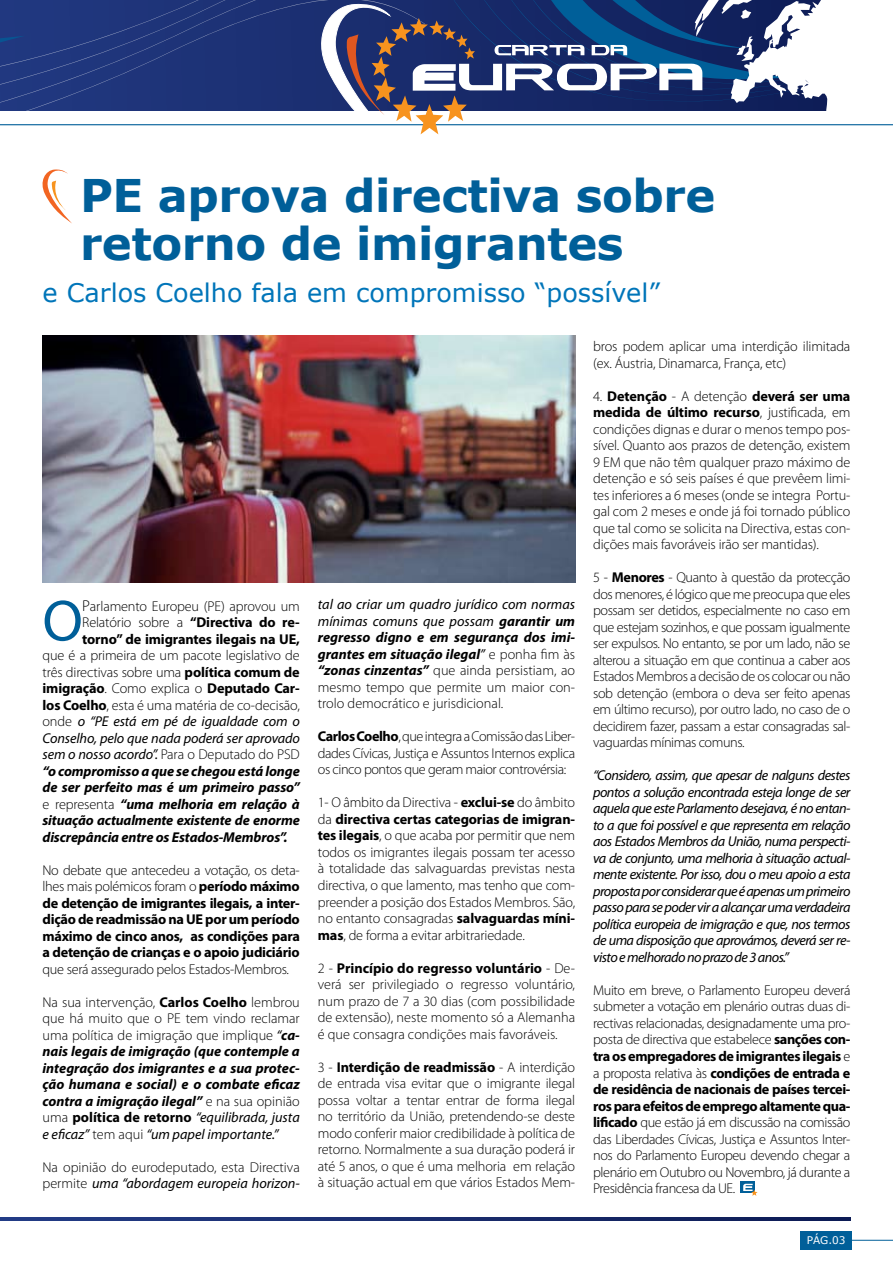
<style>
.page{position:relative;width:893px;height:1263px;background:#fff}
.page>*{position:absolute;margin:0;border:0;box-sizing:border-box;transform-origin:0 0}
.t1{font:58.5px "Myriad Pro";color:#005f99}
.t2{font:700 45px/48px "Verdana";letter-spacing:-.01em;color:#005f99}
.t3{font:25.5px "Verdana";color:#0075b9}
.t4{font:300 14.25px/16.5px "Myriad Pro";letter-spacing:-.01em;color:#000;text-align:justify}
.t5{font:italic 700 14.25px/16.5px "Myriad Pro";letter-spacing:-.01em;color:#000;text-align:justify}
.t6{font:italic 14.25px/16.5px "Myriad Pro";letter-spacing:-.04em;color:#000;text-align:justify}
.t7{font:700 14.25px/16.5px "Myriad Pro";letter-spacing:-.02em;color:#000;text-align:justify}
.t8{font:10.5px "Verdana";color:#fff}
.s1{font-weight:300;font-size:15.75px}
.s2{font-weight:300}
.s3{font-weight:300;font-style:normal}
.s4{font-style:normal}
.s5{font-weight:400}
.s6{font-weight:400;font-style:italic}
.s7{font-weight:700;font-style:italic}
.s8{font-weight:700}
</style>
<div class="page">
<svg style="left:0;top:1218px;width:850px;height:2px;background:#182c6d"></svg>
<svg style="left:26px;top:0;width:286px;height:126px;background:#374b88"></svg>
<svg style="left:0;top:0;width:26px;height:126px;background:#394f8e"></svg>
<hr style="left:0;top:124px;width:893px;height:1px;background:#005f99">
<svg style="left:312px;top:0;width:581px;height:135px"></svg>
<div style="left:800px;top:1231px;width:52px;height:18px;background:#005f99"></div>
<hr style="left:852px;top:1240px;width:41px;height:1px;background:#005f99">
<svg style="left:740px;top:1181px;width:15px;height:12px"></svg>
<svg style="left:743px;top:1184px;width:14px;height:12px"></svg>
<svg style="left:42px;top:169px;width:30px;height:55px"></svg>
<img style="left:43px;top:335px;width:532px;height:247px">
<h2 class="t2" style="left:80px;top:172px;width:637px">PE aprova directiva sobre retorno de imigrantes</h2>
<h3 class="t3" style="left:43px;top:277px;width:619px">e Carlos Coelho fala em compromisso “possível”</h3>
<h1 class="t1" style="left:43px;top:585px;width:38px">O</h1>
<p class="t7" style="left:82px;top:597px;width:219px"><span class="s1">P</span><span class="s2">arlamento Europeu (PE) aprovou um Relatório sobre a</span> “Directiva do re&shy;torno” de imigrantes ilegais na UE,</p>
<p class="t5" style="left:43px;top:646px;width:259px"><span class="s3">que é a primeira de um pacote legislativo de três directivas sobre uma</span> <span class="s4">política comum de imigração</span><span class="s3">. Como explica o</span> <span class="s4">Deputado Car&shy;los Coelho</span><span class="s3">, esta é uma matéria de co-decisão, onde</span> <span class="s5">o “PE está em pé de igualdade com o Conselho, pelo que nada poderá ser aprovado sem o nosso acordo”.</span> <span class="s3">Para o Deputado do PSD </span>“o compromisso a que se chegou está longe de ser perfeito mas é um primeiro passo” <span class="s3">e representa</span> “uma melhoria em relação à situação actualmente existente de enorme discrepância entre os Estados-Membros”.</p>
<p class="t7" style="left:43px;top:861px;width:259px"><span class="s2">No debate que antecedeu a votação, os deta&shy;lhes mais polémicos foram o</span> período máximo de detenção de imigrantes ilegais, a inter&shy;dição de readmissão na UE por um período máximo de cinco anos, as condições para a detenção de crianças e o apoio judiciário</p>
<p class="t4" style="left:43px;top:960px;width:248px">que será assegurado pelos Estados-Membros.</p>
<p class="t5" style="left:43px;top:993px;width:259px"><span class="s3">Na sua intervenção,</span> <span class="s4">Carlos Coelho</span> <span class="s3">lembrou que há muito que o PE tem vindo reclamar uma política de imigração que implique</span> <span class="s5">“</span>ca&shy;nais legais de imigração (que contemple a integração dos imigrantes e a sua protec&shy;ção humana e social) e o combate eficaz contra a imigração ilegal” <span class="s3">e na sua opinião uma</span> <span class="s4">política de retorno</span> <span class="s5">“equilibrada, justa e eficaz”</span> <span class="s3">tem aqui</span> <span class="s5">“um papel importante.”</span></p>
<p class="t4" style="left:43px;top:1158px;width:259px">Na opinião do eurodeputado, esta Directiva permite <span class="s6">uma “abordagem europeia horizon-</span></p>
<p class="t4" style="left:318px;top:596px;width:259px"><span class="s6">tal ao criar um quadro jurídico com normas mínimas comuns que possam</span> <span class="s7">garantir um regresso digno e em segurança dos imi&shy;grantes em situação ilegal</span><span class="s6">”</span> e ponha fim às <span class="s7">“zonas cinzentas”</span> que ainda persistiam, ao mesmo tempo que permite um maior con&shy;trolo democrático e jurisdicional.</p>
<p class="t4" style="left:318px;top:728px;width:259px"><span class="s8">Carlos Coelho</span>, que integra a Comissão das Liber&shy;dades Cívicas, Justiça e Assuntos Internos explica os cinco pontos que geram maior controvérsia:</p>
<p class="t4" style="left:318px;top:794px;width:259px">1- O âmbito da Directiva - <span class="s8">exclui-se</span> do âmbito da <span class="s8">directiva certas categorias de imigran&shy;tes ilegais</span>, o que acaba por permitir que nem todos os imigrantes ilegais possam ter acesso à totalidade das salvaguardas previstas nesta directiva, o que lamento, mas tenho que com&shy;preender a posição dos Estados Membros. São, no entanto consagradas <span class="s8">salvaguardas míni&shy;mas</span>, de forma a evitar arbitrariedade.</p>
<p class="t4" style="left:318px;top:959px;width:259px">2 - <span class="s8">Princípio do regresso voluntário</span> - De&shy;verá ser privilegiado o regresso voluntário, num prazo de 7 a 30 dias (com possibilidade de extensão), neste momento só a Alemanha é que consagra condições mais favoráveis.</p>
<p class="t4" style="left:318px;top:1058px;width:259px">3 - <span class="s8">Interdição de readmissão</span> - A interdição de entrada visa evitar que o imigrante ilegal possa voltar a tentar entrar de forma ilegal no território da União, pretendendo-se deste modo conferir maior credibilidade à política de retorno. Normalmente a sua duração poderá ir até 5 anos, o que é uma melhoria em relação à situação actual em que vários Estados Mem-</p>
<p class="t4" style="left:593px;top:338px;width:259px">bros podem aplicar uma interdição ilimitada (ex. Áustria, Dinamarca, França, etc)</p>
<p class="t4" style="left:593px;top:388px;width:259px">4. <span class="s8">Detenção</span> - A detenção <span class="s8">deverá ser uma medida de último recurso</span>, justificada, em condições dignas e durar o menos tempo pos&shy;sível. Quanto aos prazos de detenção, existem 9 EM que não têm qualquer prazo máximo de detenção e só seis países é que prevêem limi&shy;tes inferiores a 6 meses (onde se integra Portu&shy;gal com 2 meses e onde já foi tornado público que tal como se solicita na Directiva, estas con&shy;dições mais favoráveis irão ser mantidas).</p>
<p class="t4" style="left:593px;top:569px;width:259px">5 - <span class="s8">Menores</span> - Quanto à questão da protecção dos menores, é lógico que me preocupa que eles possam ser detidos, especialmente no caso em que estejam sozinhos, e que possam igualmente ser expulsos. No entanto, se por um lado, não se alterou a situação em que continua a caber aos Estados Membros a decisão de os colocar ou não sob detenção (embora o deva ser feito apenas em último recurso), por outro lado, no caso de o decidirem fazer, passam a estar consagradas sal&shy;vaguardas mínimas comuns.</p>
<p class="t6" style="left:593px;top:767px;width:259px">“Considero, assim, que apesar de nalguns destes pontos a solução encontrada esteja longe de ser aquela que este Parlamento desejava, é no entan&shy;to a que foi possível e que representa em relação aos Estados Membros da União, numa perspecti&shy;va de conjunto, uma melhoria à situação actual&shy;mente existente. Por isso, dou o meu apoio a esta proposta por considerar que é apenas um primeiro passo para se poder vir a alcançar uma verdadeira política europeia de imigração e que, nos termos de uma disposição que aprovámos, deverá ser re&shy;visto e melhorado no prazo de 3 anos.”</p>
<p class="t4" style="left:593px;top:982px;width:259px">Muito em breve, o Parlamento Europeu deverá submeter a votação em plenário outras duas di&shy;rectivas relacionadas, designadamente uma pro&shy;posta de directiva que estabelece <span class="s8">sanções con&shy;tra os empregadores de imigrantes ilegais</span> e a proposta relativa às <span class="s8">condições de entrada e de residência de nacionais de países tercei&shy;ros para efeitos de emprego altamente qua&shy;lificado</span> que estão já em discussão na comissão das Liberdades Cívicas, Justiça e Assuntos Inter&shy;nos do Parlamento Europeu devendo chegar a plenário em Outubro ou Novembro, já durante a Presidência francesa da UE.</p>
<p class="t8" style="left:807px;top:1234px;width:40px">PÁG.03</p>
</div>
